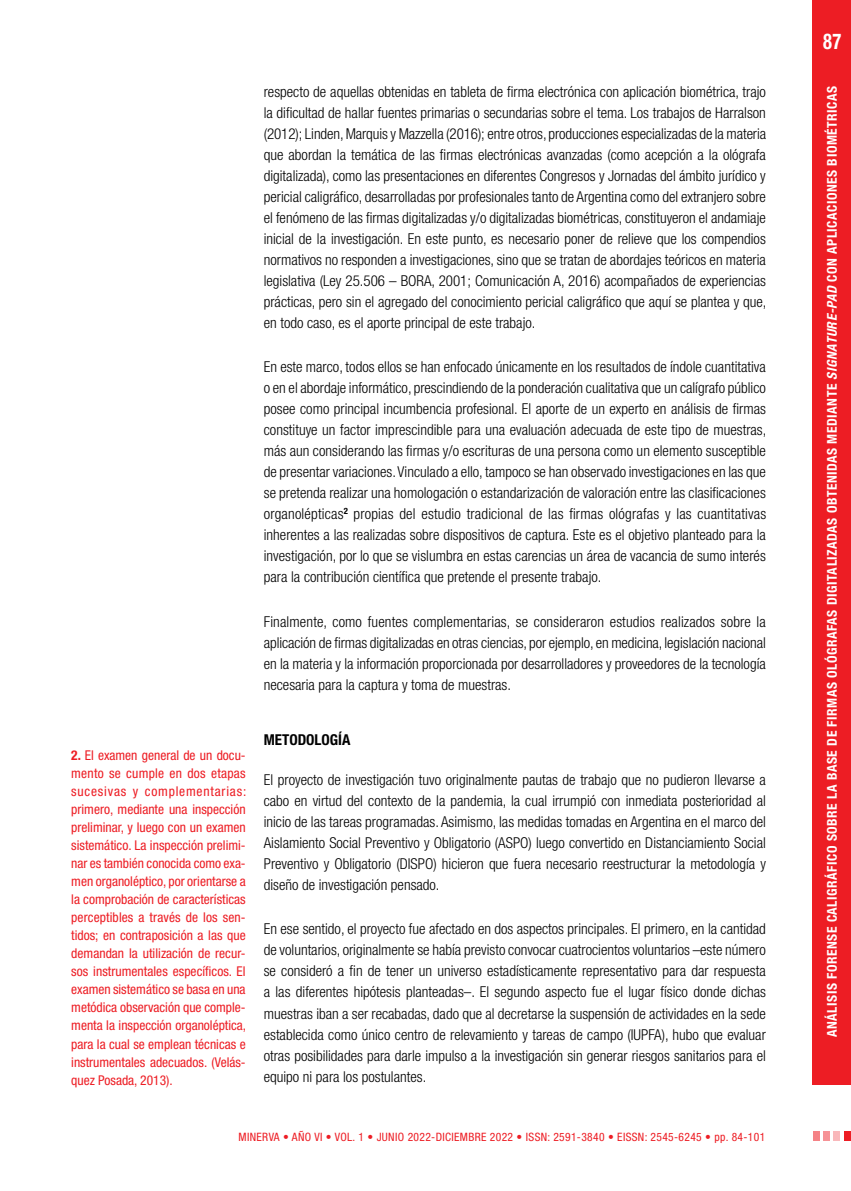
<style>
.page{position:relative;width:851px;height:1191px;background:#fff}
.page>*{position:absolute;margin:0;border:0;box-sizing:border-box;transform-origin:0 0}
.t1{font:700 condensed 21.75px "Helvetica Neue LT Std";color:#fff;scale:.85 1}
._00-TEXTO_GENERAL{font:300 condensed 15px/21px "Helvetica Neue LT Std";color:#000;text-align:justify}
._000-subtitulo_2_ok{font:700 condensed 15px "Helvetica Neue LT Std";color:#000}
._00-NOTA_MARGEN{font:condensed 13.5px/18px "Helvetica Neue LT Std";color:#ed1d24;text-align:justify}
.t2{font:700 condensed 13.5px "Helvetica Neue LT Std";letter-spacing:.04em;color:#fff}
.t3{font:condensed 11.55px "Helvetica Neue LT Std";letter-spacing:.03em;color:#ed1d24}
.s1{font-weight:700}
.s2{font-style:italic}
</style>
<div class="page">
<div style="left:812px;top:0;width:38px;height:1084px;background:#ed1d24"></div>
<div style="left:822px;top:1131px;width:7px;height:10px;background:#f69296"></div>
<div style="left:833px;top:1131px;width:7px;height:10px;background:#f9b8bb"></div>
<div style="left:844px;top:1131px;width:6px;height:10px;background:#ed1d24"></div>
<div style="left:812px;top:1131px;width:7px;height:10px;background:#f58286"></div>
<p class="_00-NOTA_MARGEN" style="left:71px;top:746px;width:176px"><span class="s1">2.</span> El examen general de un docu&shy;mento se cumple en dos etapas sucesivas y complementarias: primero, mediante una inspección preliminar, y luego con un examen sistemático. La inspección prelimi&shy;nar es también conocida como exa&shy;men organoléptico, por orientarse a la comprobación de características perceptibles a través de los sen&shy;tidos; en contraposición a las que demandan la utilización de recur&shy;sos instrumentales específicos. El examen sistemático se basa en una metódica observación que comple&shy;menta la inspección organoléptica, para la cual se emplean técnicas e instrumentales adecuados. (Velás&shy;quez Posada, 2013).</p>
<p class="_00-TEXTO_GENERAL" style="left:264px;top:81px;width:504px">respecto de aquellas obtenidas en tableta de firma electrónica con aplicación biométrica, trajo la dificultad de hallar fuentes primarias o secundarias sobre el tema. Los trabajos de Harralson (2012); Linden, Marquis y Mazzella (2016); entre otros, producciones especializadas de la materia que abordan la temática de las firmas electrónicas avanzadas (como acepción a la ológrafa digitalizada), como las presentaciones en diferentes Congresos y Jornadas del ámbito jurídico y pericial caligráfico, desarrolladas por profesionales tanto de Argentina como del extranjero sobre el fenómeno de las firmas digitalizadas y/o digitalizadas biométricas, constituyeron el andamiaje inicial de la investigación. En este punto, es necesario poner de relieve que los compendios normativos no responden a investigaciones, sino que se tratan de abordajes teóricos en materia legislativa (Ley 25.506 – BORA, 2001; Comunicación A, 2016) acompañados de experiencias prácticas, pero sin el agregado del conocimiento pericial caligráfico que aquí se plantea y que, en todo caso, es el aporte principal de este trabajo.</p>
<p class="_00-TEXTO_GENERAL" style="left:264px;top:356px;width:504px">En este marco, todos ellos se han enfocado únicamente en los resultados de índole cuantitativa o en el abordaje informático, prescindiendo de la ponderación cualitativa que un calígrafo público posee como principal incumbencia profesional. El aporte de un experto en análisis de firmas constituye un factor imprescindible para una evaluación adecuada de este tipo de muestras, más aun considerando las firmas y/o escrituras de una persona como un elemento susceptible de presentar variaciones. Vinculado a ello, tampoco se han observado investigaciones en las que se pretenda realizar una homologación o estandarización de valoración entre las clasificaciones organolépticas<sup>2</sup> propias del estudio tradicional de las firmas ológrafas y las cuantitativas inherentes a las realizadas sobre dispositivos de captura. Este es el objetivo planteado para la investigación, por lo que se vislumbra en estas carencias un área de vacancia de sumo interés para la contribución científica que pretende el presente trabajo.</p>
<p class="_00-TEXTO_GENERAL" style="left:264px;top:611px;width:503px">Finalmente, como fuentes complementarias, se consideraron estudios realizados sobre la aplicación de firmas digitalizadas en otras ciencias, por ejemplo, en medicina, legislación nacional en la materia y la información proporcionada por desarrolladores y proveedores de la tecnología necesaria para la captura y toma de muestras.</p>
<p class="_000-subtitulo_2_ok" style="left:264px;top:730px;width:88px">METODOLOGÍA</p>
<p class="_00-TEXTO_GENERAL" style="left:264px;top:769px;width:503px">El proyecto de investigación tuvo originalmente pautas de trabajo que no pudieron llevarse a cabo en virtud del contexto de la pandemia, la cual irrumpió con inmediata posterioridad al inicio de las tareas programadas. Asimismo, las medidas tomadas en Argentina en el marco del Aislamiento Social Preventivo y Obligatorio (ASPO) luego convertido en Distanciamiento Social Preventivo y Obligatorio (DISPO) hicieron que fuera necesario reestructurar la metodología y diseño de investigación pensado.</p>
<p class="_00-TEXTO_GENERAL" style="left:264px;top:918px;width:503px">En ese sentido, el proyecto fue afectado en dos aspectos principales. El primero, en la cantidad de voluntarios, originalmente se había previsto convocar cuatrocientos voluntarios –este número se consideró a fin de tener un universo estadísticamente representativo para dar respuesta a las diferentes hipótesis planteadas–. El segundo aspecto fue el lugar físico donde dichas muestras iban a ser recabadas, dado que al decretarse la suspensión de actividades en la sede establecida como único centro de relevamiento y tareas de campo (IUPFA), hubo que evaluar otras posibilidades para darle impulso a la investigación sin generar riesgos sanitarios para el equipo ni para los postulantes.</p>
<p class="t3" style="left:238px;top:1130px;width:528px">MINERVA • AÑO VI • VOL. 1 • JUNIO 2022-DICIEMBRE 2022 • ISSN: 2591-3840 • EISSN: 2545-6245 • pp. 84-101</p>
<h1 class="t1" style="left:823px;top:28px;width:23px">87</h1>
<p class="t2" style="left:823px;top:1037px;width:952px;rotate:-90deg">ANÁLISIS FORENSE CALIGRÁFICO SOBRE LA BASE DE FIRMAS OLÓGRAFAS DIGITALIZADAS OBTENIDAS MEDIANTE <span class="s2">SIGNATURE-PAD</span> CON APLICACIONES BIOMÉTRICAS</p>
</div>
